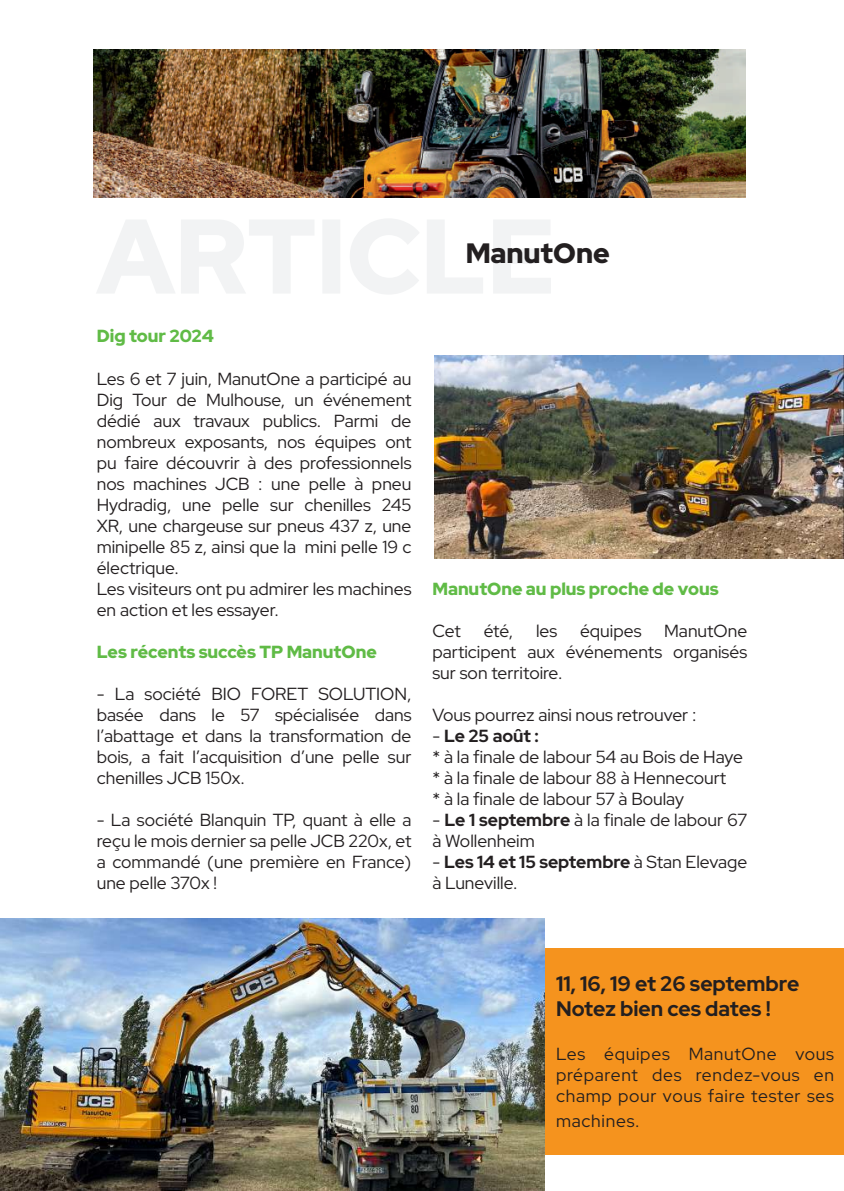
<style>
.page{position:relative;width:844px;height:1191px;background:#fff}
.page>*{position:absolute;margin:0;border:0;box-sizing:border-box;transform-origin:0 0}
.t1{font:900 28px "Red Hat Display";color:#231f20}
.t2{font:700 21px/25.2px "Red Hat Display";color:#231f20}
.t3{font:17.5px/21px "Red Hat Display";color:#231f20}
.t4{font:900 17.5px "Red Hat Display";color:#60bb46}
.t5{font:17.5px "Red Hat Display";letter-spacing:.04em;color:#231f20}
.s1{font-weight:700}
</style>
<div class="page">
<div style="left:352px;top:948px;width:491px;height:207px;background:#f5931e"></div>
<img style="left:93px;top:50px;width:652px;height:147px">
<svg style="left:97px;top:219px;width:453px;height:75px"></svg>
<img style="left:0;top:918px;width:544px;height:273px">
<img style="left:434px;top:356px;width:409px;height:202px">
<h1 class="t1" style="left:465px;top:235px;width:145px">ManutOne</h1>
<p class="t4" style="left:97px;top:325px;width:119px">Dig tour 2024</p>
<p class="t3" style="left:97px;top:367px;width:316px">Les 6 et 7 juin, ManutOne a participé au Dig Tour de Mulhouse, un événement dédié aux travaux publics. Parmi de nombreux exposants, nos équipes ont pu faire découvrir à des professionnels nos machines JCB : une pelle à pneu Hydradig, une pelle sur chenilles 245<br>XR, une chargeuse sur pneus 437 z, une minipelle 85 z, ainsi que la mini pelle 19 c électrique.<br>Les visiteurs ont pu admirer les machines en action et les essayer.</p>
<p class="t4" style="left:97px;top:640px;width:281px">Les récents succès TP ManutOne</p>
<p class="t3" style="left:97px;top:682px;width:316px;text-align:justify">- La société BIO FORET SOLUTION, basée dans le 57 spécialisée dans l’abattage et dans la transformation de bois, a fait l’acquisition d’une pelle sur chenilles JCB 150x.</p>
<p class="t3" style="left:97px;top:808px;width:316px;text-align:justify">- La société Blanquin TP, quant à elle a reçu le mois dernier sa pelle JCB 220x, et a commandé (une première en France) une pelle 370x !</p>
<p class="t4" style="left:432px;top:577px;width:287px">ManutOne au plus proche de vous</p>
<p class="t3" style="left:432px;top:619px;width:30px">Cet</p>
<p class="t3" style="left:483px;top:619px;width:31px">été,</p>
<p class="t3" style="left:536px;top:619px;width:23px">les</p>
<p class="t3" style="left:580px;top:619px;width:63px">équipes</p>
<p class="t3" style="left:432px;top:619px;width:316px;text-align:justify;text-indent:232px">ManutOne participent aux événements organisés sur son territoire.</p>
<p class="t3" style="left:432px;top:703px;width:265px">Vous pourrez ainsi nous retrouver :</p>
<p class="t3" style="left:432px;top:724px;width:312px">- <span class="s1">Le 25 août :<br></span>* à la finale de labour 54 au Bois de Haye * à la finale de labour 88 à Hennecourt<br>* à la finale de labour 57 à Boulay</p>
<p class="t3" style="left:432px;top:808px;width:316px">- <span class="s1">Le 1 septembre</span> à la finale de labour 67 à Wollenheim</p>
<p class="t3" style="left:432px;top:850px;width:316px">- <span class="s1">Les 14 et 15 septembre</span> à Stan Elevage à Luneville.</p>
<p class="t2" style="left:556px;top:970px;width:245px">11, 16, 19 et 26 septembre<br>Notez bien ces dates !</p>
<p class="t3" style="left:556px;top:1043px;width:279px;text-align:justify">Les équipes ManutOne vous préparent des rendez-vous en champ pour vous faire tester ses</p>
<p class="t5" style="left:556px;top:1110px;width:85px">machines.</p>
</div>
